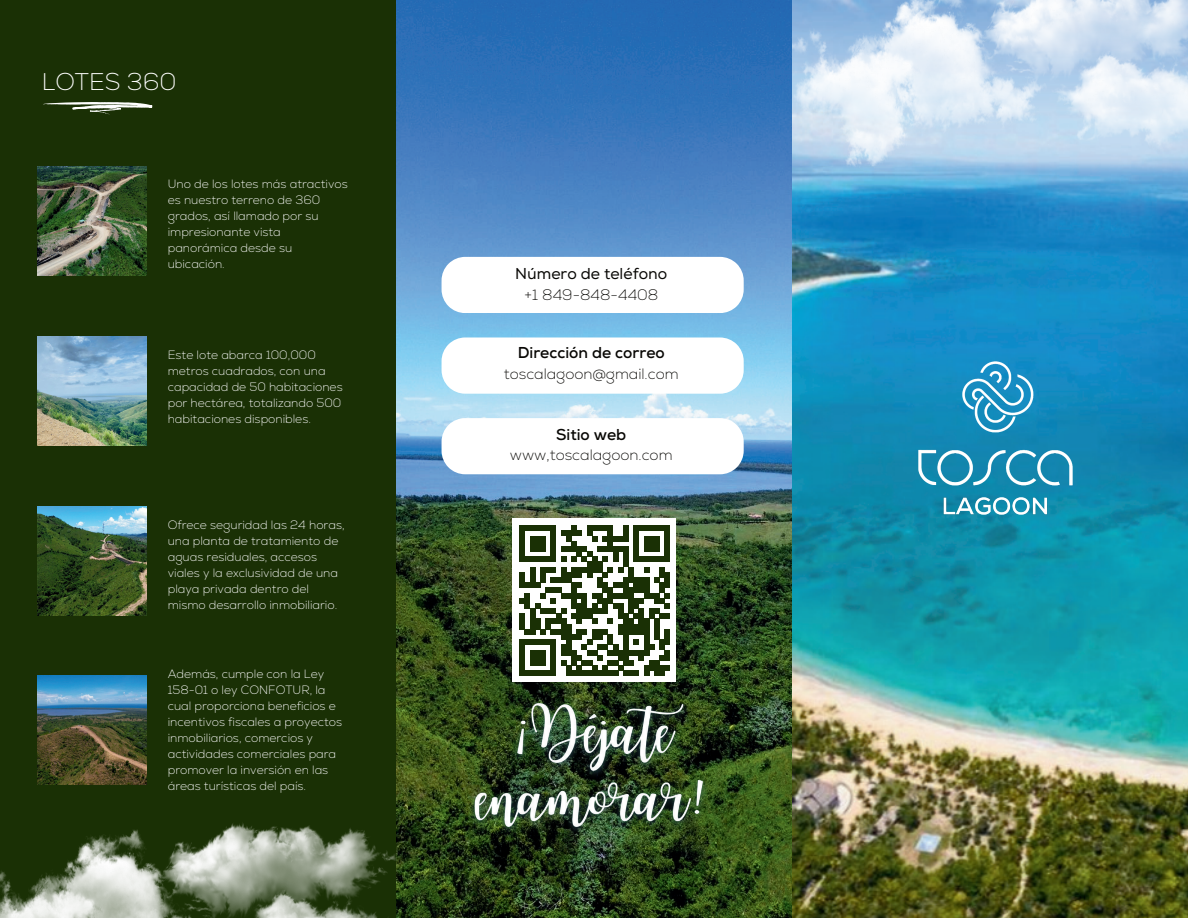
<style>
.page{position:relative;width:1188px;height:918px;background:#1a3005}
.page>*{position:absolute;margin:0;border:0;box-sizing:border-box;transform-origin:0 0}
.t1{font:200 24px "Nexa";color:#fff}
.t2{font:700 15.75px "Nexa";color:#080704}
.t3{font:15.75px "Nexa";color:#080704}
.t4{font:200 15px "Nexa";color:#080704}
.t5{font:200 12px/16px "Nexa";color:#fff}
</style>
<div class="page">
<img style="left:396px;top:0;width:792px;height:918px">
<div style="left:442px;top:257px;width:302px;height:56px;background:#fff"></div>
<div style="left:442px;top:337px;width:302px;height:57px;background:#fff"></div>
<div style="left:442px;top:418px;width:302px;height:56px;background:#fff"></div>
<img style="left:0;top:821px;width:414px;height:97px">
<img style="left:792px;top:0;width:396px;height:168px">
<svg style="left:43px;top:102px;width:109px;height:12px"></svg>
<img style="left:918px;top:361px;width:154px;height:153px">
<img style="left:37px;top:167px;width:109px;height:109px">
<img style="left:37px;top:336px;width:109px;height:109px">
<img style="left:37px;top:506px;width:109px;height:109px">
<img style="left:37px;top:676px;width:109px;height:109px">
<div style="left:512px;top:518px;width:163px;height:163px;background:#fff"></div>
<svg style="left:520px;top:526px;width:150px;height:150px"></svg>
<img style="left:465px;top:691px;width:249px;height:147px">
<h1 class="t1" style="left:42px;top:68px;width:136px">LOTES 360</h1>
<p class="t5" style="left:168px;top:176px;width:182px">Uno de los lotes más atractivos es nuestro terreno de 360 grados, así llamado por su impresionante vista panorámica desde su ubicación.</p>
<p class="t5" style="left:168px;top:347px;width:176px">Este lote abarca 100,000 metros cuadrados, con una capacidad de 50 habitaciones por hectárea, totalizando 500 habitaciones disponibles.</p>
<p class="t5" style="left:168px;top:517px;width:178px">Ofrece seguridad las 24 horas, una planta de tratamiento de aguas residuales, accesos viales y la exclusividad de una playa privada dentro del mismo desarrollo inmobiliario.</p>
<p class="t5" style="left:168px;top:666px;width:176px">Además, cumple con la Ley<br>158-01 o ley CONFOTUR, la cual proporciona beneficios e incentivos fiscales a proyectos inmobiliarios, comercios y actividades comerciales para promover la inversión en las áreas turísticas del país.</p>
<h2 class="t3" style="left:515px;top:264px;width:153px">Número de teléfono</h2>
<p class="t4" style="left:524px;top:286px;width:136px">+1 849-848-4408</p>
<h2 class="t2" style="left:518px;top:342px;width:149px">Dirección de correo</h2>
<p class="t4" style="left:504px;top:365px;width:176px">toscalagoon@gmail.com</p>
<h2 class="t2" style="left:556px;top:424px;width:72px">Sitio web</h2>
<p class="t4" style="left:510px;top:446px;width:164px">www,toscalagoon.com</p>
</div>
